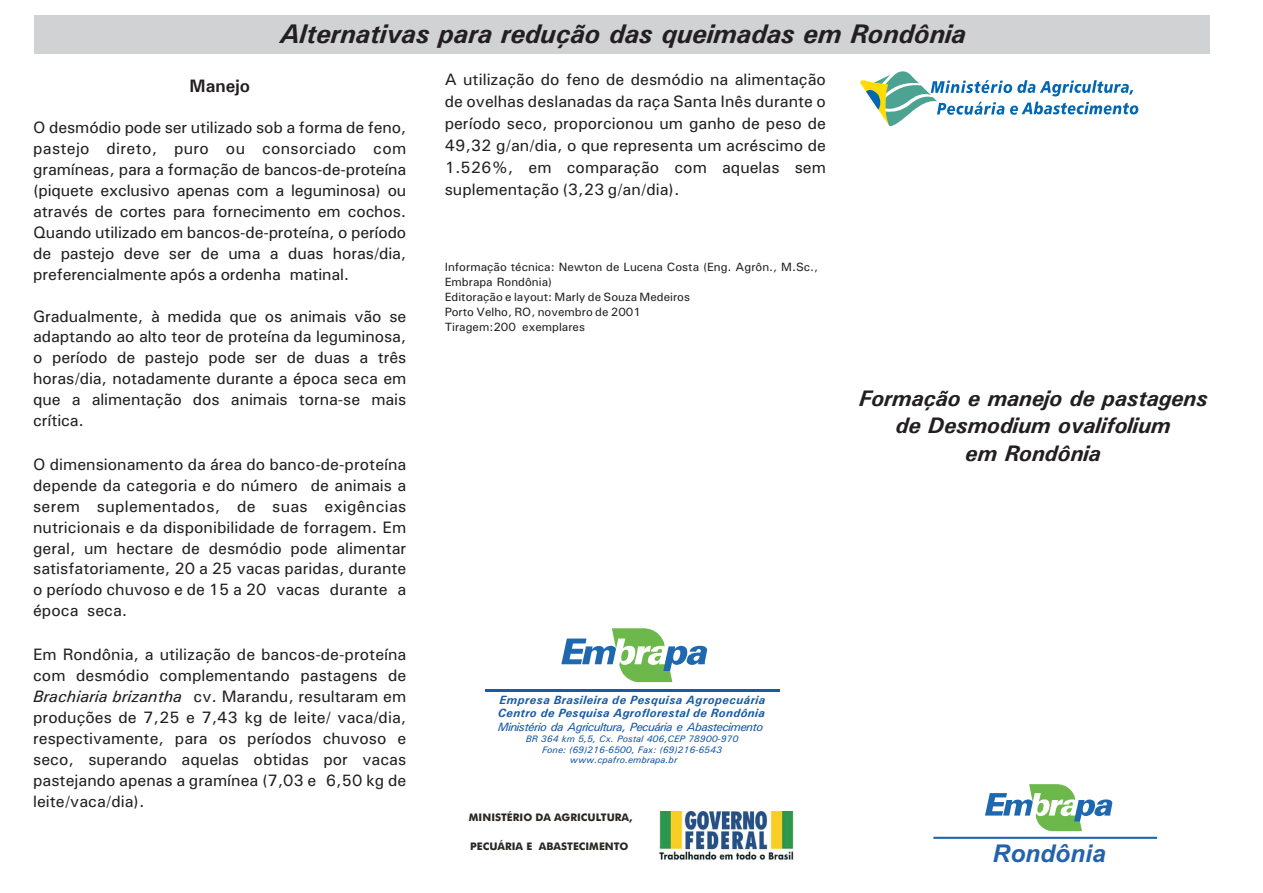
<style>
.page{position:relative;width:1263px;height:893px;background:#fff}
.page>*{position:absolute;margin:0;border:0;box-sizing:border-box;transform-origin:0 0}
.t1{font:italic 500 27px "Univers";color:#231f20}
.t2{font:italic 700 24.45px "Arial";color:#2463ab}
.t3{font:italic 500 22.5px/27.5px "Univers";color:#231f20;text-align:center}
.t4{font:500 18px "Univers";color:#231f20}
.t5{font:500 16.5px/20.9px "Univers";color:#231f20;text-align:justify}
.t6{font:500 12px/15px "Univers";color:#231f20}
.t7{font:italic 500 12px/13.4px "Univers";letter-spacing:.045em;color:#185aa4}
.t8{font:italic 500 12px "Univers";letter-spacing:-.045em;color:#185aa4}
.t9{font:500 10.5px "Futura BT";color:#2a2723}
.t10{font:italic 500 9.45px/11.1px "Univers";color:#185aa4;text-align:center}
.s1{font-style:italic}
</style>
<div class="page">
<div style="left:35px;top:15px;width:1175px;height:39px;background:#d1d2d4"></div>
<svg style="left:933px;top:837px;width:224px;height:2px"></svg>
<svg style="left:985px;top:784px;width:127px;height:47px"></svg>
<svg style="left:860px;top:71px;width:278px;height:56px"></svg>
<img style="left:659px;top:811px;width:135px;height:49px">
<hr style="left:486px;top:689px;width:294px;height:2px;background:#185aa4">
<svg style="left:561px;top:628px;width:146px;height:54px"></svg>
<h1 class="t1" style="left:280px;top:25px;width:687px">Alternativas para redução das queimadas em Rondônia</h1>
<p class="t4" style="left:190px;top:79px;width:62px">Manejo</p>
<p class="t5" style="left:33px;top:119px;width:375px">O desmódio pode ser utilizado sob a forma de feno, pastejo direto, puro ou consorciado com gramíneas, para a formação de bancos-de-proteína (piquete exclusivo apenas com a leguminosa) ou através de cortes para fornecimento em cochos.<br>Quando utilizado em bancos-de-proteína, o período de pastejo deve ser de uma a duas horas/dia, preferencialmente após a ordenha matinal.</p>
<p class="t5" style="left:33px;top:307px;width:375px">Gradualmente, à medida que os animais vão se adaptando ao alto teor de proteína da leguminosa, o período de pastejo pode ser de duas a três horas/dia, notadamente durante a época seca em que a alimentação dos animais torna-se mais crítica.</p>
<p class="t5" style="left:33px;top:455px;width:375px">O dimensionamento da área do banco-de-proteína depende da categoria e do número de animais a serem suplementados, de suas exigências nutricionais e da disponibilidade de forragem. Em geral, um hectare de desmódio pode alimentar satisfatoriamente, 20 a 25 vacas paridas, durante o período chuvoso e de 15 a 20 vacas durante a época seca.</p>
<p class="t5" style="left:33px;top:645px;width:375px">Em Rondônia, a utilização de bancos-de-proteína com desmódio complementando pastagens de <span class="s1">Brachiaria brizantha</span> cv. Marandu, resultaram em produções de 7,25 e 7,43 kg de leite/ vaca/dia, respectivamente, para os períodos chuvoso e seco, superando aquelas obtidas por vacas pastejando apenas a gramínea (7,03 e 6,50 kg de leite/vaca/dia).</p>
<p class="t5" style="left:445px;top:70px;width:383px;line-height:21.9px">A utilização do feno de desmódio na alimentação de ovelhas deslanadas da raça Santa Inês durante o período seco, proporcionou um ganho de peso de 49,32 g/an/dia, o que representa um acréscimo de 1.526%, em comparação com aquelas sem suplementação (3,23 g/an/dia).</p>
<p class="t6" style="left:445px;top:260px;width:375px">Informação técnica: Newton de Lucena Costa (Eng. Agrôn., M.Sc., Embrapa Rondônia)<br>Editoração e layout: Marly de Souza Medeiros<br>Porto Velho, RO, novembro de 2001<br>Tiragem:200 exemplares</p>
<h3 class="t3" style="left:859px;top:386px;width:350px">Formação e manejo de pastagens de Desmodium ovalifolium<br>em Rondônia</h3>
<p class="t7" style="left:498px;top:694px;width:269px">Empresa Brasileira de Pesquisa Agropecuária<br>Centro de Pesquisa Agroflorestal de Rondônia</p>
<p class="t8" style="left:498px;top:722px;width:267px">Ministério da Agricultura, Pecuária e Abastecimento</p>
<p class="t10" style="left:526px;top:734px;width:214px">BR 364 km 5,5, Cx. Postal 406,CEP 78900-970<br>Fone: (69)216-6500, Fax: (69)216-6543</p>
<p class="t10" style="left:570px;top:755px;width:109px">www.cpafro.embrapa.br</p>
<p class="t9" style="left:469px;top:813px;width:165px">MINISTÉRIO DA AGRICULTURA,</p>
<p class="t9" style="left:470px;top:841px;width:160px">PECUÁRIA E ABASTECIMENTO</p>
<h2 class="t2" style="left:993px;top:844px;width:115px">Rondônia</h2>
</div>
